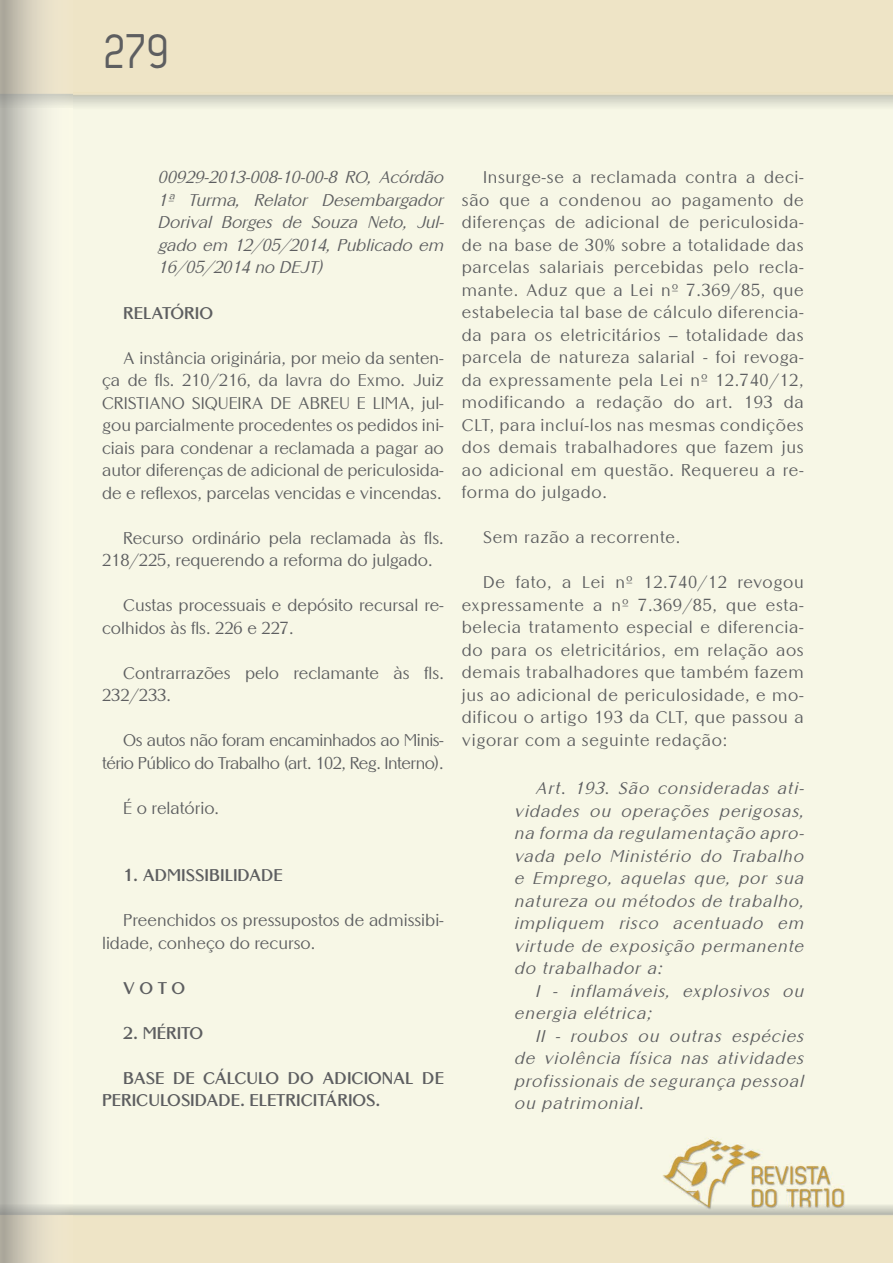
<style>
.page{position:relative;width:893px;height:1263px;background:#fff}
.page>*{position:absolute;margin:0;border:0;box-sizing:border-box;transform-origin:0 0}
.t1{font:49.5px "Zag";color:#5d5e60}
.t2{font:16.5px/22.5px "Altrincham";color:#5d5e60}
.t3{font:italic 16.5px/22.5px "Altrincham";letter-spacing:.06em;color:#5d5e60;text-align:justify}
.t4{font:700 16.5px/22.5px "Altrincham";color:#5d5e60}
.t5{font:16.5px/22.5px "Altrincham";letter-spacing:-.03em;color:#5d5e60;text-align:right}
.t6{font:16.5px "Altrincham";letter-spacing:.04em;color:#5d5e60}
</style>
<div class="page">
<img style="left:89px;top:0;width:804px;height:1263px">
<h1 class="t1" style="left:106px;top:24px;width:67px">279</h1>
<p class="t3" style="left:158px;top:166px;width:287px">00929-2013-008-10-00-8 RO, Acórdão 1ª Turma, Relator Desembargador Dorival Borges de Souza Neto, Jul&shy;gado em 12/05/2014, Publicado em 16/05/2014 no DEJT)</p>
<p class="t2" style="left:462px;top:166px;width:343px;text-align:justify;text-indent:21px">Insurge-se a reclamada contra a deci&shy;são que a condenou ao pagamento de diferenças de adicional de periculosida&shy;de na base de 30% sobre a totalidade das parcelas salariais percebidas pelo recla&shy;mante. Aduz que a Lei nº 7.369/85, que estabelecia tal base de cálculo diferencia&shy;da para os eletricitários – totalidade das parcela de natureza salarial - foi revoga&shy;da expressamente pela Lei nº 12.740/12, modificando a redação do art. 193 da CLT, para incluí-los nas mesmas condições dos demais trabalhadores que fazem jus ao adicional em questão. Requereu a re&shy;forma do julgado.</p>
<p class="t6" style="left:483px;top:527px;width:199px">Sem razão a recorrente.</p>
<p class="t2" style="left:462px;top:571px;width:343px;text-align:justify;text-indent:21px">De fato, a Lei nº 12.740/12 revogou expressamente a nº 7.369/85, que esta&shy;belecia tratamento especial e diferencia&shy;do para os eletricitários, em relação aos demais trabalhadores que também fazem jus ao adicional de periculosidade, e mo&shy;dificou o artigo 193 da CLT, que passou a vigorar com a seguinte redação:</p>
<p class="t4" style="left:123px;top:302px;width:91px">RELATÓRIO</p>
<p class="t2" style="left:102px;top:347px;width:343px;text-align:justify;text-indent:21px">A instância originária, por meio da senten&shy;ça de fls. 210/216, da lavra do Exmo. Juiz CRISTIANO SIQUEIRA DE ABREU E LIMA, jul&shy;gou parcialmente procedentes os pedidos ini&shy;ciais para condenar a reclamada a pagar ao autor diferenças de adicional de periculosida&shy;de e reflexos, parcelas vencidas e vincendas.</p>
<p class="t2" style="left:102px;top:527px;width:343px;text-indent:21px">Recurso ordinário pela reclamada às fls.<br>218/225, requerendo a reforma do julgado.</p>
<p class="t2" style="left:102px;top:594px;width:343px;text-indent:21px">Custas processuais e depósito recursal re&shy;colhidos às fls. 226 e 227.</p>
<p class="t2" style="left:102px;top:662px;width:343px;text-indent:21px">Contrarrazões pelo reclamante às fls.<br>232/233.</p>
<p class="t5" style="left:102px;top:729px;width:343px">Os autos não foram encaminhados ao Minis&shy;tério Público do Trabalho (art. 102, Reg. Interno).</p>
<p class="t2" style="left:123px;top:797px;width:97px">É o relatório.</p>
<p class="t3" style="left:515px;top:777px;width:291px;text-indent:21px">Art. 193. São consideradas ati&shy;vidades ou operações perigosas, na forma da regulamentação apro&shy;vada pelo Ministério do Trabalho e Emprego, aquelas que, por sua natureza ou métodos de trabalho, impliquem risco acentuado em virtude de exposição permanente do trabalhador a:</p>
<p class="t3" style="left:515px;top:980px;width:291px;text-indent:21px">I - inflamáveis, explosivos ou energia elétrica;</p>
<p class="t3" style="left:515px;top:1025px;width:291px;text-indent:21px">II - roubos ou outras espécies de violência física nas atividades profissionais de segurança pessoal ou patrimonial.</p>
<p class="t4" style="left:123px;top:864px;width:161px">1. ADMISSIBILIDADE</p>
<p class="t2" style="left:102px;top:909px;width:343px;text-indent:21px">Preenchidos os pressupostos de admissibi&shy;lidade, conheço do recurso.</p>
<p class="t4" style="left:123px;top:977px;width:63px">V O T O</p>
<p class="t4" style="left:123px;top:1022px;width:81px">2. MÉRITO</p>
<p class="t4" style="left:102px;top:1067px;width:343px;text-indent:21px">BASE DE CÁLCULO DO ADICIONAL DE<br>PERICULOSIDADE. ELETRICITÁRIOS.</p>
</div>
